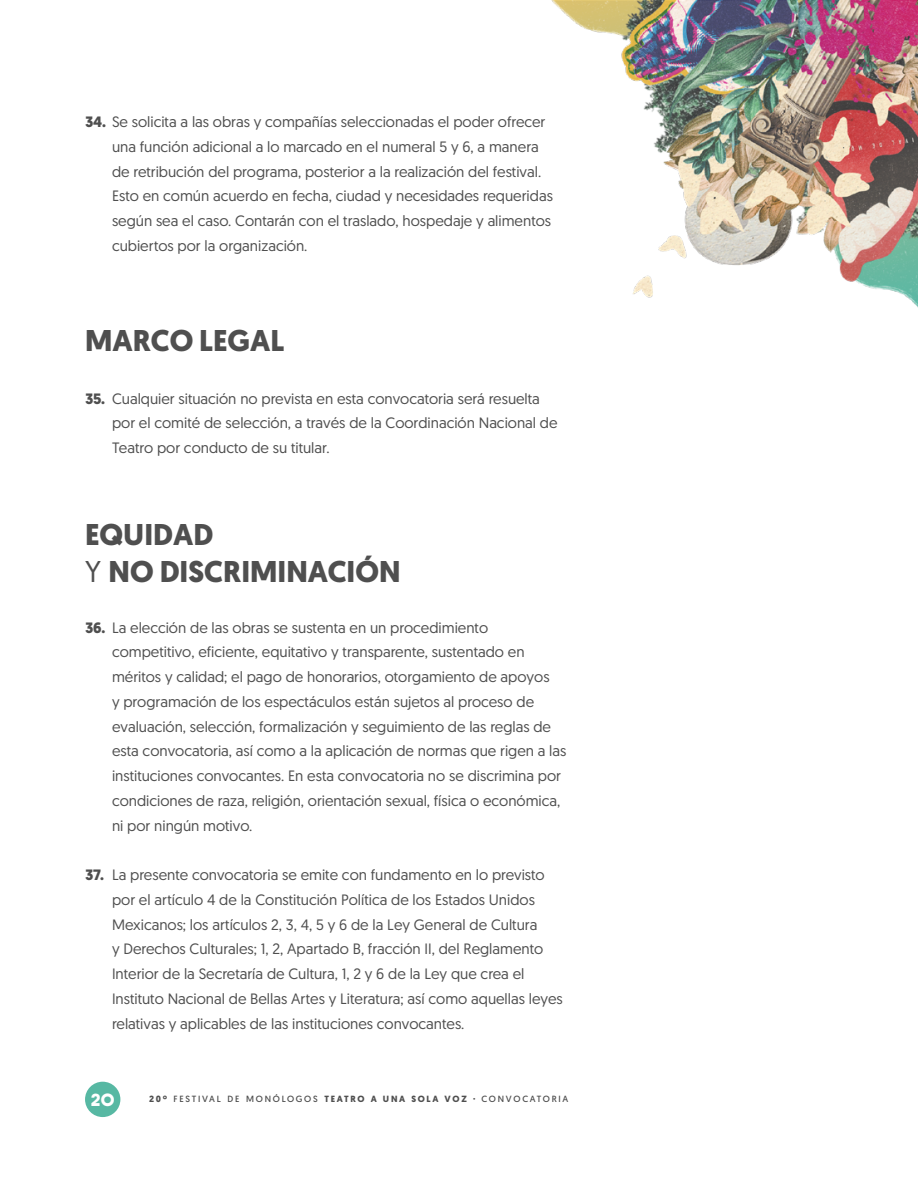
<style>
.page{position:relative;width:918px;height:1188px;background:#fff}
.page>*{position:absolute;margin:0;border:0;box-sizing:border-box;transform-origin:0 0}
.t1{font:700 30px/37.5px "Geomanist";color:#4f4f4f}
.t2{font:15px/24.8px "Geomanist";color:#4f4f4f}
.t3{font:700 15px "Dazzle Unicase";color:#fff}
.t4{font:9px "Geomanist";letter-spacing:.19em;color:#4f4f4f}
.s1{font-weight:700}
.s2{font-weight:400}
</style>
<div class="page">
<img style="left:85px;top:0;width:833px;height:1117px">
<div style="left:85px;top:1082px;width:35px;height:35px;background:#57b8a3;border-radius:50%"></div>
<p class="t2" style="left:112px;top:109px;width:442px;text-indent:-27px"><span class="s1">34.</span> Se solicita a las obras y compañías seleccionadas el poder ofrecer una función adicional a lo marcado en el numeral 5 y 6, a manera de retribución del programa, posterior a la realización del festival.<br>Esto en común acuerdo en fecha, ciudad y necesidades requeridas según sea el caso. Contarán con el traslado, hospedaje y alimentos cubiertos por la organización.</p>
<h1 class="t1" style="left:85px;top:322px;width:201px">MARCO LEGAL</h1>
<p class="t2" style="left:112px;top:385px;width:447px;text-indent:-27px"><span class="s1">35.</span> Cualquier situación no prevista en esta convocatoria será resuelta por el comité de selección, a través de la Coordinación Nacional de<br>Teatro por conducto de su titular.</p>
<h1 class="t1" style="left:85px;top:516px;width:317px">EQUIDAD<br><span class="s2">Y</span> NO DISCRIMINACIÓN</h1>
<p class="t2" style="left:112px;top:615px;width:456px;text-indent:-27px"><span class="s1">36.</span> La elección de las obras se sustenta en un procedimiento competitivo, eficiente, equitativo y transparente, sustentado en méritos y calidad; el pago de honorarios, otorgamiento de apoyos<br>y programación de los espectáculos están sujetos al proceso de evaluación, selección, formalización y seguimiento de las reglas de esta convocatoria, así como a la aplicación de normas que rigen a las instituciones convocantes. En esta convocatoria no se discrimina por condiciones de raza, religión, orientación sexual, física o económica, ni por ningún motivo.</p>
<p class="t2" style="left:112px;top:862px;width:452px;text-indent:-27px"><span class="s1">37.</span> La presente convocatoria se emite con fundamento en lo previsto por el artículo 4 de la Constitución Política de los Estados Unidos Mexicanos; los artículos 2, 3, 4, 5 y 6 de la Ley General de Cultura<br>y Derechos Culturales; 1, 2, Apartado B, fracción II, del Reglamento Interior de la Secretaría de Cultura, 1, 2 y 6 de la Ley que crea el Instituto Nacional de Bellas Artes y Literatura; así como aquellas leyes relativas y aplicables de las instituciones convocantes.</p>
<p class="t3" style="left:91px;top:1088px;width:25px">20</p>
<p class="t4" style="left:149px;top:1093px;width:421px"><span class="s1">20º</span> FESTIVAL DE MONÓLOGOS <span class="s1">TEATRO A UNA SOLA VOZ ·</span> CONVOCATORIA</p>
</div>
